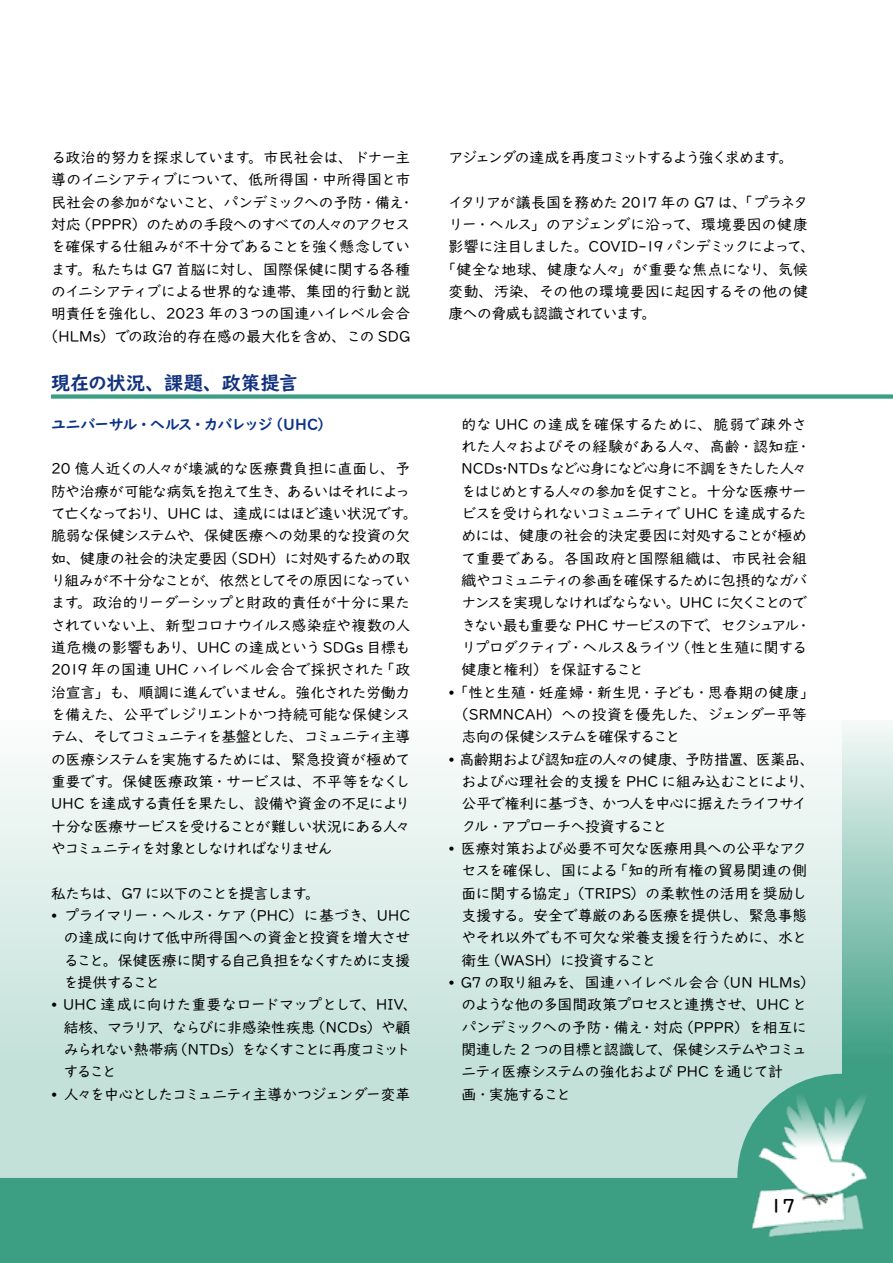
<style>
.page{position:relative;width:893px;height:1263px;background:#fff}
.page>*{position:absolute;margin:0;border:0;box-sizing:border-box;transform-origin:0 0}
.t1{font:700 19.2px "UD Digi Kyokasho Pro N";color:#123280}
.t2{font:500 19.2px "UD Digi Kyokasho Pro N";color:#000}
.t3{font:14.85px/22.4px "UD Digi Kyokasho Pro N";letter-spacing:-.04em;color:#000}
.t4{font:14.85px/22.4px "UD Digi Kyokasho Pro N";letter-spacing:-.02em;color:#000;text-align:center}
.t5{font:14.85px "UD Digi Kyokasho Pro N";letter-spacing:.005em;color:#000}
.t6{font:14.85px "UD Digi Kyokasho Pro N";letter-spacing:-.06em;color:#000}
.t7{font:14.85px "UD Digi Kyokasho Pro N";letter-spacing:-.08em;color:#000}
.t8{font:14.85px "UD Digi Kyokasho Pro N";letter-spacing:-.105em;color:#000}
.t9{font:14.85px "UD Digi Kyokasho Pro N";letter-spacing:-.005em;color:#000}
.t10{font:14.85px "UD Digi Kyokasho Pro N";letter-spacing:.02em;color:#000}
.t11{font:700 14.85px "UD Digi Kyokasho Pro N";letter-spacing:-.055em;color:#0c3388}
.t12{font:14.85px "UD Digi Kyokasho Pro N";letter-spacing:-.085em;color:#000}
.t13{font:14.85px "UD Digi Kyokasho Pro N";letter-spacing:-.075em;color:#000}
.t14{font:14.85px "UD Digi Kyokasho Pro N";letter-spacing:-.07em;color:#000}
.s1{font-weight:700}
</style>
<div class="page">
<svg style="left:0;top:722px;width:893px;height:541px;background:#4ea78e"></svg>
<img style="left:737px;top:1066px;width:141px;height:178px">
<svg style="left:0;top:722px;width:842px;height:456px"></svg>
<div style="left:51px;top:394px;width:842px;height:5px;background:#3c9e83"></div>
<p class="t4" style="left:44px;top:146px;width:372px">る政治的努力を探求しています。市民社会は、ドナー主導のイニシアティブについて、低所得国・中所得国と市民社会の参加がないこと、パンデミックへの予防・備え・対応（PPPR）のための手段へのすべての人々のアクセスを確保する仕組みが不十分であることを強く懸念しています。私たちは G7 首脳に対し、国際保健に関する各種のイニシアティブによる世界的な連帯、集団的行動と説明責任を強化し、2023 年の３つの国連ハイレベル会合（HLMs）での政治的存在感の最大化を含め、この SDG</p>
<p class="t8" style="left:449px;top:145px;width:346px">アジェンダの達成を再度コミットするよう強く求めます。</p>
<p class="t3" style="left:449px;top:190px;width:361px">イタリアが議長国を務めた 2017 年の G7 は、「プラネタ</p>
<p class="t4" style="left:449px;top:213px;width:361px">リー・ヘルス」のアジェンダに沿って、環境要因の健康</p>
<p class="t6" style="left:449px;top:234px;width:368px">影響に注目しました。COVID-19 パンデミックによって、</p>
<p class="t9" style="left:441px;top:257px;width:368px">「健全な地球、健康な人々」が重要な焦点になり、気候</p>
<p class="t10" style="left:449px;top:279px;width:361px">変動、汚染、その他の環境要因に起因するその他の健</p>
<p class="t14" style="left:449px;top:301px;width:209px">康への脅威も認識されています。</p>
<p class="t1" style="left:51px;top:367px;width:248px">現在の状況、課題、政策提言</p>
<p class="t11" style="left:51px;top:412px;width:282px">ユニバーサル・ヘルス・カバレッジ（UHC）</p>
<p class="t3" style="left:51px;top:457px;width:368px">20 億人近くの人々が壊滅的な医療費負担に直面し、予防や治療が可能な病気を抱えて生き、あるいはそれによって亡くなっており、UHC は、達成にはほど遠い状況です。脆弱な保健システムや、保健医療への効果的な投資の欠如、健康の社会的決定要因（SDH）に対処するための取り組みが不十分なことが、依然としてその原因になっています。政治的リーダーシップと財政的責任が十分に果たされていない上、新型コロナウイルス感染症や複数の人道危機の影響もあり、UHC の達成という SDGs 目標も<br>2019 年の国連 UHC ハイレベル会合で採択された「政治宣言」も、順調に進んでいません。強化された労働力を備えた、公平でレジリエントかつ持続可能な保健システム、そしてコミュニティを基盤とした、コミュニティ主導の医療システムを実施するためには、緊急投資が極めて重要です。保健医療政策・サービスは、不平等をなくし<br>UHC を達成する責任を果たし、設備や資金の不足により十分な医療サービスを受けることが難しい状況にある人々やコミュニティを対象としなければなりません</p>
<p class="t12" style="left:51px;top:881px;width:271px">私たちは、G7 に以下のことを提言します。</p>
<p class="t3" style="left:64px;top:903px;width:348px;text-align:justify;text-indent:-13px"><span class="s1">•</span> プライマリー・ヘルス・ケア（PHC）に基づき、UHCの達成に向けて低中所得国への資金と投資を増大させること。保健医療に関する自己負担をなくすために支援を提供すること</p>
<p class="t3" style="left:64px;top:993px;width:355px;text-indent:-13px"><span class="s1">•</span> UHC 達成に向けた重要なロードマップとして、HIV、結核、マラリア、ならびに非感染性疾患（NCDs）や顧みられない熱帯病（NTDs）をなくすことに再度コミットすること</p>
<p class="t7" style="left:51px;top:1081px;width:361px"><span class="s1">•</span> 人々を中心としたコミュニティ主導かつジェンダー変革</p>
<p class="t3" style="left:461px;top:412px;width:351px">的な UHC の達成を確保するために、脆弱で疎外された人々およびその経験がある人々、高齢・認知症・<br>NCDs・NTDs など心身になど心身に不調をきたした人々をはじめとする人々の参加を促すこと。十分な医療サービスを受けられないコミュニティで UHC を達成するためには、健康の社会的決定要因に対処することが極めて重要である。各国政府と国際組織は、市民社会組織やコミュニティの参画を確保するために包摂的なガバナンスを実現しなければならない。UHC に欠くことのできない最も重要な PHC サービスの下で、セクシュアル・リプロダクティブ・ヘルス＆ライツ（性と生殖に関する健康と権利）を保証すること</p>
<p class="t5" style="left:449px;top:680px;width:367px"><span class="s1">•</span> 「性と生殖・妊産婦・新生児・子ども・思春期の健康」</p>
<p class="t5" style="left:454px;top:702px;width:355px">（SRMNCAH）への投資を優先した、ジェンダー平等</p>
<p class="t13" style="left:461px;top:724px;width:220px">志向の保健システムを確保すること</p>
<p class="t3" style="left:461px;top:747px;width:355px;text-indent:-13px"><span class="s1">•</span> 高齢期および認知症の人々の健康、予防措置、医薬品、および心理社会的支援を PHC に組み込むことにより、公平で権利に基づき、かつ人を中心に据えたライフサイクル・アプローチへ投資すること</p>
<p class="t3" style="left:461px;top:836px;width:347px;text-align:justify;text-indent:-13px"><span class="s1">•</span> 医療対策および必要不可欠な医療用具への公平なアクセスを確保し、国による「知的所有権の貿易関連の側面に関する協定」（TRIPS）の柔軟性の活用を奨励し支援する。安全で尊厳のある医療を提供し、緊急事態やそれ以外でも不可欠な栄養支援を行うために、水と衛生（WASH）に投資すること</p>
<p class="t3" style="left:461px;top:970px;width:355px;text-indent:-13px"><span class="s1">•</span> G7 の取り組みを、国連ハイレベル会合（UN HLMs）のような他の多国間政策プロセスと連携させ、UHC とパンデミックへの予防・備え・対応（PPPR）を相互に関連した 2 つの目標と認識して、保健システムやコミュニティ医療システムの強化および PHC を通じて計<br>画・実施すること</p>
<p class="t2" style="left:770px;top:1190px;width:27px">17</p>
</div>
